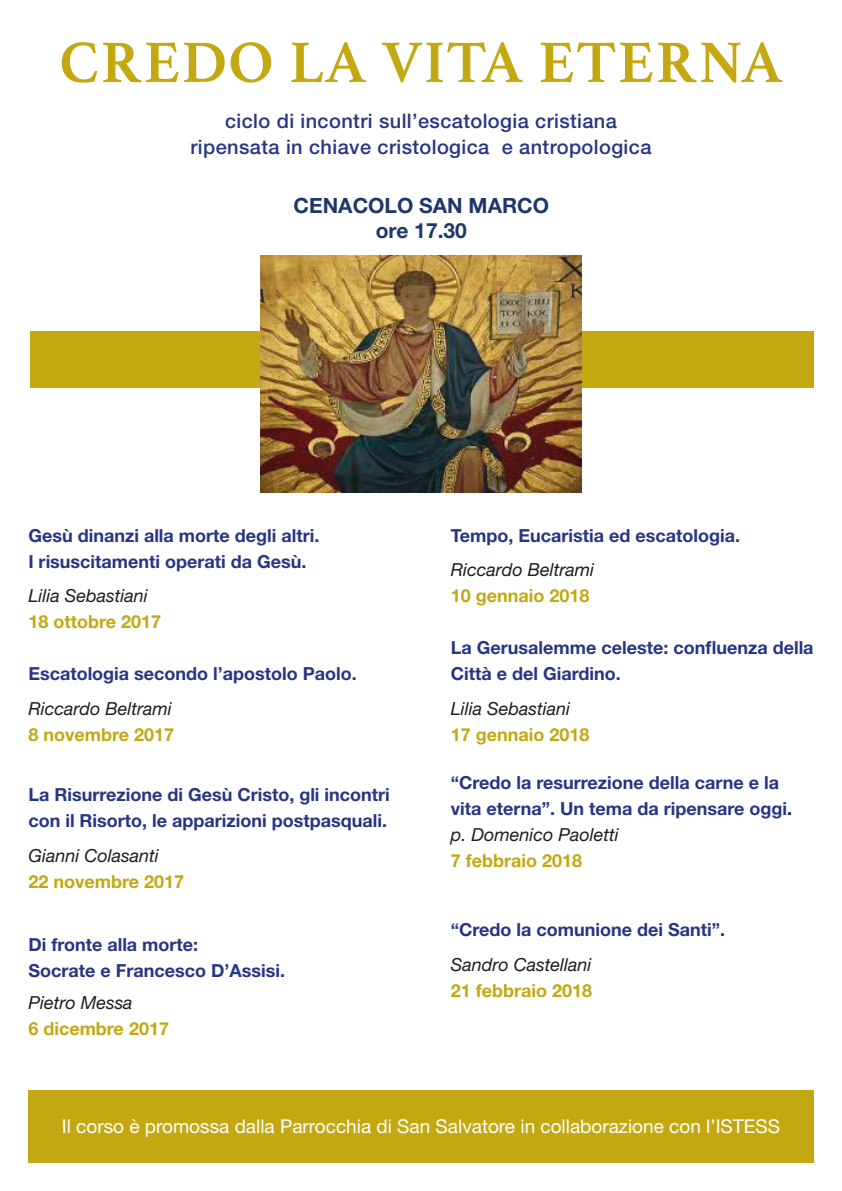
<style>
.page{position:relative;width:842px;height:1191px;background:#fff}
.page>*{position:absolute;margin:0;border:0;box-sizing:border-box;transform-origin:0 0}
.t1{font:700 60px "Athelas";letter-spacing:.025em;color:#c3a812}
.t2{font:700 21px/25.2px "Helvetica Neue LT Std";color:#1d3868;text-align:center}
.t3{font:500 20px/26px "Helvetica Neue LT Std";letter-spacing:.02em;color:#283583;text-align:center}
.t4{font:19px "Helvetica Neue LT Std";color:#fff}
.t5{font:700 18px/26px "Helvetica Neue LT Std";color:#283583}
.t6{font:700 18px "Helvetica Neue LT Std";color:#c3a812}
.t7{font:italic 18px "Helvetica Neue LT Std";color:#1d1d1b}
.s1{color:#1d1d1b}
.s2{font-weight:400;font-style:italic;color:#1d1d1b}
</style>
<div class="page">
<div style="left:28px;top:1090px;width:786px;height:72px;background:#c3a812"></div>
<div style="left:30px;top:331px;width:784px;height:57px;background:#c3a812"></div>
<img style="left:261px;top:255px;width:321px;height:238px">
<h1 class="t1" style="left:60px;top:14px;width:724px">CREDO LA VITA ETERNA</h1>
<p class="t3" style="left:190px;top:108px;width:462px">ciclo di incontri sull’escatologia cristiana ripensata in chiave cristologica e antropologica</p>
<p class="t2" style="left:294px;top:192px;width:257px">CENACOLO SAN MARCO ore 17.30</p>
<p class="t5" style="left:28px;top:522px;width:293px">Gesù dinanzi alla morte degli altri.<br>I risuscitamenti operati da Gesù.</p>
<p class="t7" style="left:28px;top:585px;width:121px">Lilia Sebastiani</p>
<p class="t6" style="left:28px;top:610px;width:134px">18 ottobre 2017</p>
<p class="t5" style="left:28px;top:660px;width:330px">Escatologia secondo l’apostolo Paolo.</p>
<p class="t7" style="left:28px;top:697px;width:145px">Riccardo Beltrami</p>
<p class="t6" style="left:28px;top:723px;width:147px">8 novembre 2017</p>
<p class="t5" style="left:28px;top:781px;width:363px">La Risurrezione di Gesù Cristo, gli incontri con il Risorto, le apparizioni postpasquali.</p>
<p class="t7" style="left:28px;top:844px;width:132px">Gianni Colasanti</p>
<p class="t6" style="left:28px;top:870px;width:157px">22 novembre 2017</p>
<p class="t5" style="left:28px;top:931px;width:258px">Di fronte alla morte:<br>Socrate e Francesco D’Assisi.</p>
<p class="t7" style="left:28px;top:992px;width:106px">Pietro Messa</p>
<p class="t6" style="left:28px;top:1017px;width:142px">6 dicembre 2017</p>
<p class="t5" style="left:451px;top:522px;width:291px">Tempo, Eucaristia ed escatologia.</p>
<p class="t7" style="left:451px;top:559px;width:145px">Riccardo Beltrami</p>
<p class="t6" style="left:451px;top:584px;width:140px">10 gennaio 2018</p>
<p class="t5" style="left:451px;top:634px;width:364px">La Gerusalemme celeste: confluenza della<br>Città e del Giardino.</p>
<p class="t7" style="left:451px;top:697px;width:121px">Lilia Sebastiani</p>
<p class="t6" style="left:451px;top:723px;width:140px">17 gennaio 2018</p>
<p class="t5" style="left:451px;top:769px;width:343px">“Credo la resurrezione della carne e la vita eterna”. Un tema da ripensare oggi<span class="s1">. </span><span class="s2">p. Domenico Paoletti</span></p>
<p class="t6" style="left:451px;top:850px;width:133px">7 febbraio 2018</p>
<p class="t5" style="left:451px;top:916px;width:276px">“Credo la comunione dei Santi”.</p>
<p class="t7" style="left:451px;top:953px;width:142px">Sandro Castellani</p>
<p class="t6" style="left:451px;top:979px;width:143px">21 febbraio 2018</p>
<p class="t4" style="left:62px;top:1115px;width:720px">Il corso è promossa dalla Parrocchia di San Salvatore in collaborazione con l’ISTESS</p>
</div>
